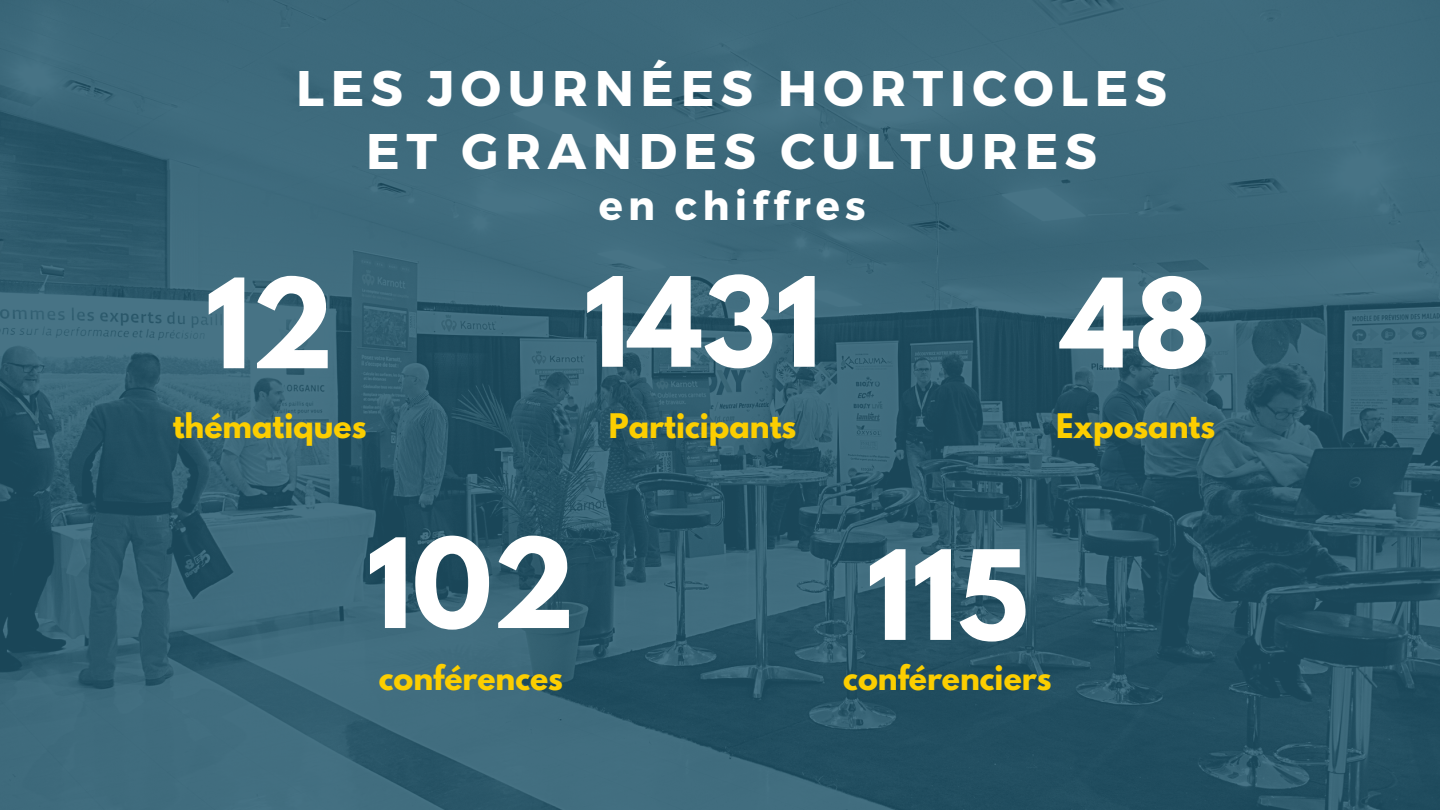
<style>
.page{position:relative;width:1440px;height:810px;background:#fff}
.page>*{position:absolute;margin:0;border:0;box-sizing:border-box;transform-origin:0 0}
.t1{font:700 110px "League Spartan";color:#fff}
.t2{font:700 109px "League Spartan";color:#fff}
.t3{font:700 50px/62.2px "Montserrat";letter-spacing:.13em;color:#fff;text-align:center}
.t4{font:700 40px "Montserrat";letter-spacing:.13em;color:#fff}
.t5{font:700 30px "League Spartan";color:#fcce00}
</style>
<div class="page">
<img style="left:0;top:0;width:1440px;height:810px">
<h3 class="t3" style="left:296px;top:55px;width:872px">LES JOURNÉES HORTICOLES<br>ET GRANDES CULTURES</h3>
<h3 class="t4" style="left:599px;top:180px;width:268px">en chiffres</h3>
<h1 class="t1" style="left:206px;top:269px;width:130px">12</h1>
<h1 class="t1" style="left:584px;top:268px;width:239px">1431</h1>
<h2 class="t2" style="left:1062px;top:269px;width:149px">48</h2>
<p class="t5" style="left:173px;top:411px;width:195px">thématiques</p>
<p class="t5" style="left:609px;top:411px;width:189px">Participants</p>
<h1 class="t1" style="left:367px;top:529px;width:210px">102</h1>
<p class="t5" style="left:379px;top:663px;width:186px">conférences</p>
<p class="t5" style="left:1056px;top:411px;width:161px">Exposants</p>
<h1 class="t1" style="left:867px;top:541px;width:163px">115</h1>
<p class="t5" style="left:843px;top:663px;width:210px">conférenciers</p>
</div>
